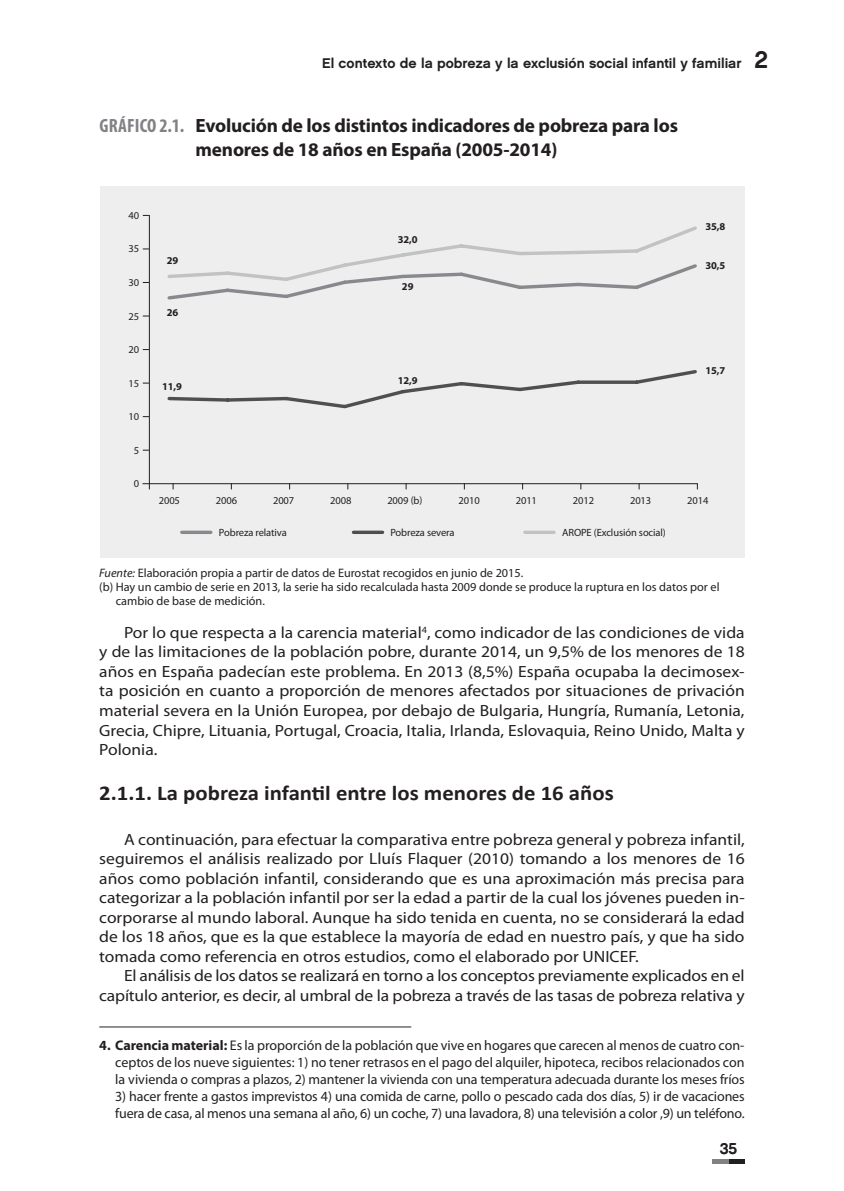
<style>
.page{position:relative;width:844px;height:1191px;background:#fff}
.page>*{position:absolute;margin:0;border:0;box-sizing:border-box;transform-origin:0 0}
.t1{font:700 21.18px "Calibri";color:#231f20;scale:1.08 1}
.t2{font:700 19.25px/23.1px "Myriad Pro";letter-spacing:-.01em;color:#231f20}
.t3{font:16.28px/19.4px "Myriad Pro";letter-spacing:-.01em;color:#231f20;text-align:justify;scale:1.08 1}
.t4{font:15.75px "Chalet Paris Nineteen Sixty";color:#231f20}
.t5{font:14px/16.8px "Myriad Pro";letter-spacing:-.01em;color:#231f20;text-align:justify}
.t6{font:14px "Chalet New York Nineteen Sixty";color:#231f20}
.t7{font:12.25px "Myriad Pro";color:#231f20}
.t8{font:10.5px "Myriad Pro";letter-spacing:-.01em;color:#231f20}
.t9{font:700 10.5px "Myriad Pro";letter-spacing:-.01em;color:#231f20}
.s1{font-size:24.5px}
.s2{font-stretch:condensed;color:#808285}
.s3{font-style:italic}
.s4{font-weight:700}
</style>
<div class="page">
<div style="left:728px;top:1159px;width:16px;height:5px;background:#231f20"></div>
<div style="left:712px;top:1159px;width:16px;height:5px;background:#808285"></div>
<hr style="left:99px;top:1026px;width:312px;height:1px;background:#231f20">
<div style="left:100px;top:186px;width:644px;height:372px;background:#eeeeef"></div>
<svg style="left:182px;top:530px;width:29px;height:4px"></svg>
<svg style="left:353px;top:530px;width:29px;height:4px"></svg>
<svg style="left:525px;top:530px;width:29px;height:4px"></svg>
<hr style="left:142px;top:483px;width:555px;height:1px;background:#231f20">
<hr style="left:149px;top:215px;width:1px;height:274px;background:#231f20">
<svg style="left:167px;top:370px;width:530px;height:39px"></svg>
<svg style="left:167px;top:226px;width:530px;height:74px"></svg>
<p class="t6" style="left:322px;top:55px;width:447px">El contexto de la pobreza y la exclusión social infantil y familiar <span class="s1">2</span></p>
<p class="t2" style="left:195px;top:114px;width:484px;text-indent:-96px"><span class="s2">GRÁFICO 2.1.</span> Evolución de los distintos indicadores de pobreza para los menores de 18 años en España (2005-2014)</p>
<p class="t8" style="left:128px;top:209px;width:12px">40</p>
<p class="t8" style="left:128px;top:242px;width:12px">35</p>
<p class="t8" style="left:128px;top:276px;width:12px">30</p>
<p class="t8" style="left:128px;top:309px;width:12px">25</p>
<p class="t8" style="left:128px;top:343px;width:12px">20</p>
<p class="t8" style="left:128px;top:376px;width:12px">15</p>
<p class="t8" style="left:128px;top:410px;width:12px">10</p>
<p class="t8" style="left:134px;top:443px;width:7px">5</p>
<p class="t8" style="left:134px;top:477px;width:7px">0</p>
<p class="t9" style="left:167px;top:254px;width:13px">29</p>
<p class="t9" style="left:167px;top:306px;width:13px">26</p>
<p class="t9" style="left:162px;top:379px;width:21px">11,9</p>
<p class="t8" style="left:159px;top:494px;width:23px">2005</p>
<p class="t9" style="left:398px;top:233px;width:21px">32,0</p>
<p class="t9" style="left:402px;top:280px;width:13px">29</p>
<p class="t9" style="left:398px;top:373px;width:21px">12,9</p>
<p class="t9" style="left:705px;top:220px;width:21px">35,8</p>
<p class="t9" style="left:705px;top:259px;width:21px">30,5</p>
<p class="t9" style="left:705px;top:363px;width:21px">15,7</p>
<p class="t8" style="left:216px;top:494px;width:23px">2006</p>
<p class="t8" style="left:273px;top:494px;width:23px">2007</p>
<p class="t8" style="left:330px;top:494px;width:23px">2008</p>
<p class="t8" style="left:387px;top:494px;width:37px">2009 (b)</p>
<p class="t8" style="left:458px;top:494px;width:23px">2010</p>
<p class="t8" style="left:515px;top:494px;width:23px">2011</p>
<p class="t8" style="left:572px;top:494px;width:23px">2012</p>
<p class="t8" style="left:630px;top:494px;width:23px">2013</p>
<p class="t8" style="left:687px;top:494px;width:23px">2014</p>
<p class="t8" style="left:219px;top:526px;width:69px">Pobreza relativa</p>
<p class="t8" style="left:390px;top:526px;width:66px">Pobreza severa</p>
<p class="t8" style="left:562px;top:526px;width:105px">AROPE (Exclusión social)</p>
<p class="t7" style="left:99px;top:566px;width:425px"><span class="s3">Fuente:</span> Elaboración propia a partir de datos de Eurostat recogidos en junio de 2015.</p>
<p class="t7" style="left:99px;top:580px;width:621px">(b) Hay un cambio de serie en 2013, la serie ha sido recalculada hasta 2009 donde se produce la ruptura en los datos por el</p>
<p class="t7" style="left:116px;top:594px;width:151px">cambio de base de medición.</p>
<p class="t3" style="left:99px;top:622px;width:599px;text-indent:25px">Por lo que respecta a la carencia material<sup>4</sup>, como indicador de las condiciones de vida y de las limitaciones de la población pobre, durante 2014, un 9,5% de los menores de 18 años en España padecían este problema. En 2013 (8,5%) España ocupaba la decimosex&shy;ta posición en cuanto a proporción de menores afectados por situaciones de privación material severa en la Unión Europea, por debajo de Bulgaria, Hungría, Rumanía, Letonia, Grecia, Chipre, Lituania, Portugal, Croacia, Italia, Irlanda, Eslovaquia, Reino Unido, Malta y Polonia.</p>
<h1 class="t1" style="left:99px;top:779px;width:477px">2.1.1. La pobreza infantil entre los menores de 16 años</h1>
<p class="t3" style="left:99px;top:829px;width:599px;text-indent:25px">A continuación, para efectuar la comparativa entre pobreza general y pobreza infantil, seguiremos el análisis realizado por Lluís Flaquer (2010) tomando a los menores de 16 años como población infantil, considerando que es una aproximación más precisa para categorizar a la población infantil por ser la edad a partir de la cual los jóvenes pueden in&shy;corporarse al mundo laboral. Aunque ha sido tenida en cuenta, no se considerará la edad de los 18 años, que es la que establece la mayoría de edad en nuestro país, y que ha sido tomada como referencia en otros estudios, como el elaborado por UNICEF.</p>
<p class="t3" style="left:99px;top:966px;width:599px;text-align:right">El análisis de los datos se realizará en torno a los conceptos previamente explicados en el capítulo anterior, es decir, al umbral de la pobreza a través de las tasas de pobreza relativa y</p>
<p class="t5" style="left:115px;top:1037px;width:631px;text-indent:-16px"><span class="s4">4. Carencia material:</span> Es la proporción de la población que vive en hogares que carecen al menos de cuatro con&shy;ceptos de los nueve siguientes: 1) no tener retrasos en el pago del alquiler, hipoteca, recibos relacionados con la vivienda o compras a plazos, 2) mantener la vivienda con una temperatura adecuada durante los meses fríos</p>
<p class="t5" style="left:115px;top:1087px;width:631px">3) hacer frente a gastos imprevistos 4) una comida de carne, pollo o pescado cada dos días, 5) ir de vacaciones fuera de casa, al menos una semana al año, 6) un coche, 7) una lavadora, 8) una televisión a color ,9) un teléfono.</p>
<p class="t4" style="left:720px;top:1139px;width:18px">35</p>
</div>
